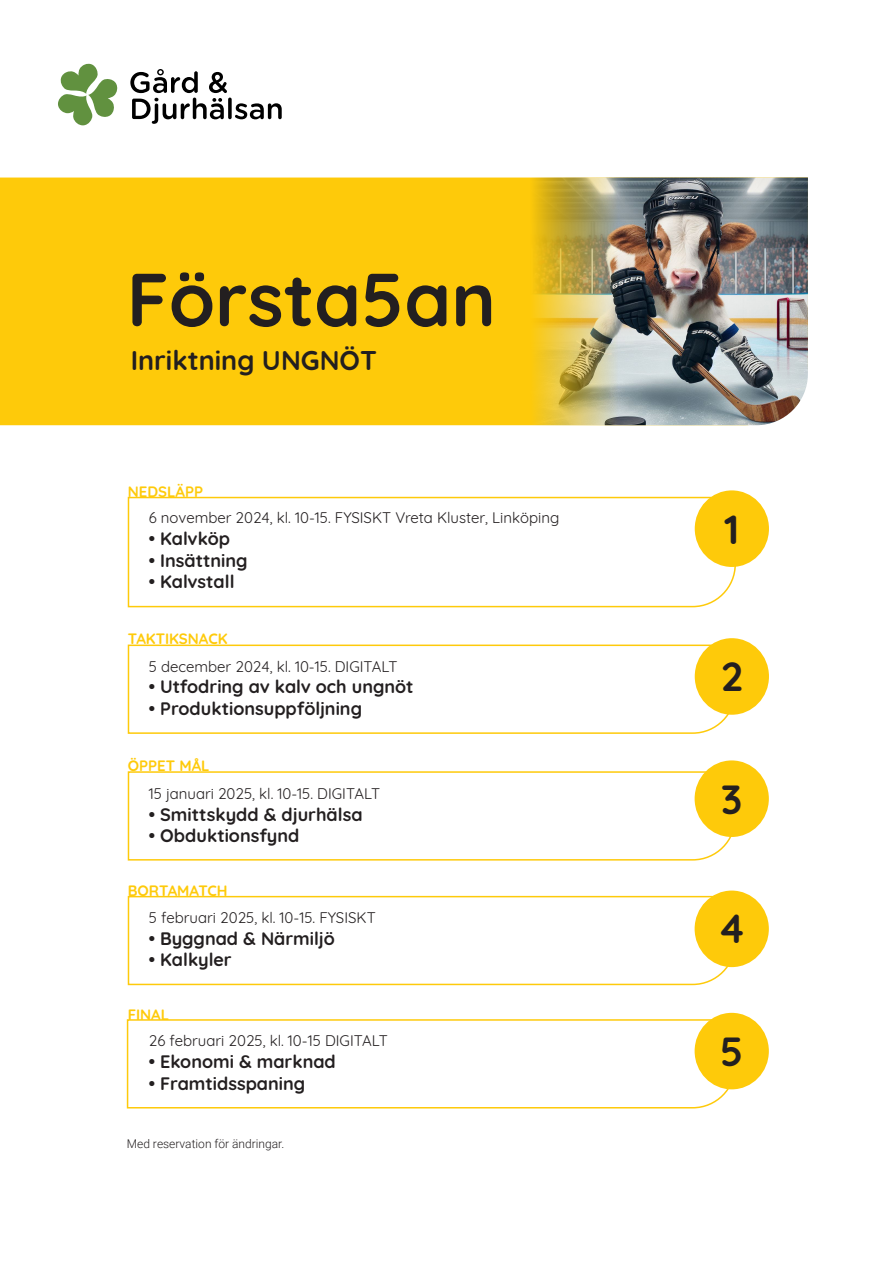
<style>
.page{position:relative;width:893px;height:1263px;background:#fff}
.page>*{position:absolute;margin:0;border:0;box-sizing:border-box;transform-origin:0 0}
.t1{font:700 75px "Quicksand";color:#231f20}
.t2{font:700 40.5px "Quicksand";color:#231f20}
.t3{font:700 27px "Quicksand";color:#231f20}
.t4{font:700 18px "Quicksand";color:#231f20}
.t5{font:15px "Quicksand";color:#231f20}
.t6{font:700 15px "Quicksand";color:#feca0a}
.t7{font:300 12px "Roboto";color:#231f20}
</style>
<div class="page">
<svg style="left:127px;top:496px;width:609px;height:112px"></svg>
<svg style="left:127px;top:644px;width:602px;height:90px"></svg>
<div style="left:695px;top:490px;width:74px;height:77px;background:#feca0a;border-radius:50%"></div>
<div style="left:695px;top:638px;width:74px;height:77px;background:#feca0a;border-radius:50%"></div>
<div style="left:0;top:178px;width:530px;height:247px;background:#feca0a"></div>
<img style="left:530px;top:178px;width:278px;height:247px">
<svg style="left:127px;top:770px;width:605px;height:91px"></svg>
<div style="left:695px;top:760px;width:74px;height:77px;background:#feca0a;border-radius:50%"></div>
<svg style="left:126px;top:1018px;width:611px;height:91px"></svg>
<div style="left:695px;top:1013px;width:74px;height:76px;background:#feca0a;border-radius:50%"></div>
<svg style="left:127px;top:895px;width:607px;height:91px"></svg>
<div style="left:695px;top:890px;width:74px;height:77px;background:#feca0a;border-radius:50%"></div>
<svg style="left:58px;top:64px;width:59px;height:61px"></svg>
<svg style="left:130px;top:69px;width:152px;height:55px"></svg>
<p class="t1" style="left:127px;top:238px;width:371px">Första5an</p>
<p class="t3" style="left:131px;top:338px;width:248px">Inriktning UNGNÖT</p>
<p class="t6" style="left:128px;top:479px;width:77px">NEDSLÄPP</p>
<p class="t5" style="left:149px;top:506px;width:412px">6 november 2024, kl. 10-15. FYSISKT Vreta Kluster, Linköping</p>
<p class="t4" style="left:149px;top:524px;width:83px">• Kalvköp</p>
<p class="t4" style="left:149px;top:545px;width:100px">• Insättning</p>
<p class="t4" style="left:149px;top:567px;width:87px">• Kalvstall</p>
<p class="t6" style="left:128px;top:626px;width:101px">TAKTIKSNACK</p>
<p class="t5" style="left:149px;top:655px;width:250px">5 december 2024, kl. 10-15. DIGITALT</p>
<p class="t4" style="left:149px;top:672px;width:266px">• Utfodring av kalv och ungnöt</p>
<p class="t4" style="left:149px;top:693px;width:215px">• Produktionsuppföljning</p>
<p class="t6" style="left:128px;top:753px;width:84px">ÖPPET MÅL</p>
<p class="t5" style="left:149px;top:782px;width:233px">15 januari 2025, kl. 10-15. DIGITALT</p>
<p class="t4" style="left:149px;top:799px;width:215px">• Smittskydd &amp; djurhälsa</p>
<p class="t4" style="left:149px;top:821px;width:152px">• Obduktionsfynd</p>
<p class="t6" style="left:128px;top:878px;width:101px">BORTAMATCH</p>
<p class="t5" style="left:149px;top:906px;width:228px">5 februari 2025, kl. 10-15. FYSISKT</p>
<p class="t4" style="left:149px;top:923px;width:187px">• Byggnad &amp; Närmiljö</p>
<p class="t4" style="left:149px;top:945px;width:84px">• Kalkyler</p>
<p class="t6" style="left:128px;top:1002px;width:43px">FINAL</p>
<p class="t5" style="left:149px;top:1029px;width:241px">26 februari 2025, kl. 10-15 DIGITALT</p>
<p class="t4" style="left:149px;top:1046px;width:189px">• Ekonomi &amp; marknad</p>
<p class="t4" style="left:149px;top:1068px;width:158px">• Framtidsspaning</p>
<p class="t7" style="left:127px;top:1135px;width:159px">Med reservation för ändringar.</p>
<p class="t2" style="left:724px;top:496px;width:16px">1</p>
<p class="t2" style="left:721px;top:643px;width:23px">2</p>
<p class="t2" style="left:721px;top:766px;width:23px">3</p>
<p class="t2" style="left:717px;top:895px;width:30px">4</p>
<p class="t2" style="left:720px;top:1018px;width:25px">5</p>
</div>
